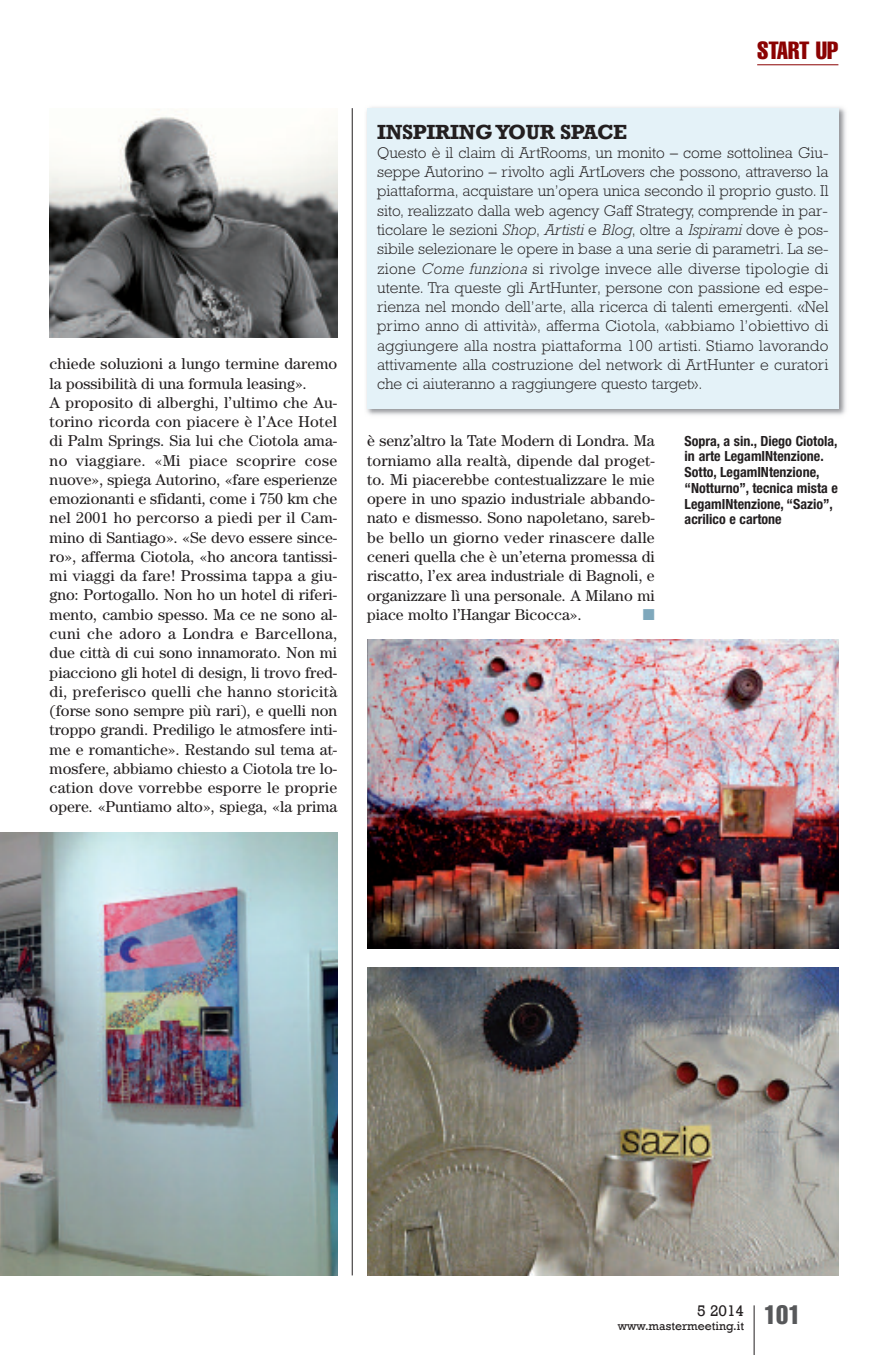
<style>
.page{position:relative;width:893px;height:1355px;background:#fff}
.page>*{position:absolute;margin:0;border:0;box-sizing:border-box;transform-origin:0 0}
.t1{font:extra-condensed 24.5px "Helvetica";color:#8b0202}
.t2{font:700 21px "Rockwell";letter-spacing:-.015em;color:#231f20}
.t3{font:15.75px/19.2px "Century";color:#231f20}
.t4{font:300 15.75px/19.2px "Rockwell";color:#231f20;text-align:justify}
.t5{font:15.75px "Rockwell";color:#231f20}
.t6{font:15.75px "Zapf Dingbats";color:#7fa8bc}
.t7{font:700 condensed 14px/15.8px "Helvetica Neue";color:#231f20}
.t8{font:12.25px "Rockwell";color:#231f20}
.s1{font-style:italic}
</style>
<div class="page">
<hr style="left:754px;top:1305px;width:1px;height:49px;background:#231f20">
<hr style="left:757px;top:64px;width:81px;height:1px;background:#8b0202">
<hr style="left:352px;top:108px;width:1px;height:1167px;background:#231f20">
<img style="left:0;top:832px;width:337px;height:443px">
<img style="left:366px;top:107px;width:480px;height:308px">
<div style="left:367px;top:108px;width:471px;height:300px;background:#e4f2f8"></div>
<img style="left:367px;top:639px;width:471px;height:308px">
<img style="left:367px;top:967px;width:471px;height:308px">
<img style="left:50px;top:109px;width:287px;height:228px">
<p class="t3" style="left:50px;top:356px;width:289px">chiede soluzioni a lungo termine daremo la possibilità di una formula leasing».<br>A proposito di alberghi, l’ultimo che Au&shy;torino ricorda con piacere è l’Ace Hotel di Palm Springs. Sia lui che Ciotola ama&shy;no viaggiare. «Mi piace scoprire cose nuove», spiega Autorino, «fare esperienze emozionanti e sfidanti, come i 750 km che nel 2001 ho percorso a piedi per il Cam&shy;mino di Santiago». «Se devo essere since&shy;ro», afferma Ciotola, «ho ancora tantissi&shy;mi viaggi da fare! Prossima tappa a giu&shy;gno: Portogallo. Non ho un hotel di riferi&shy;mento, cambio spesso. Ma ce ne sono al&shy;cuni che adoro a Londra e Barcellona, due città di cui sono innamorato. Non mi piacciono gli hotel di design, li trovo fred&shy;di, preferisco quelli che hanno storicità (forse sono sempre più rari), e quelli non troppo grandi. Prediligo le atmosfere inti&shy;me e romantiche». Restando sul tema at&shy;mosfere, abbiamo chiesto a Ciotola tre lo&shy;cation dove vorrebbe esporre le proprie opere. «Puntiamo alto», spiega, «la prima</p>
<h1 class="t1" style="left:757px;top:42px;width:83px">START UP</h1>
<h2 class="t2" style="left:377px;top:119px;width:252px">INSPIRINGYOUR SPACE</h2>
<p class="t4" style="left:377px;top:145px;width:453px">Questo è il claim di ArtRooms, un monito – come sottolinea Giu&shy;seppe Autorino – rivolto agli ArtLovers che possono, attraverso la piattaforma, acquistare un’opera unica secondo il proprio gusto. Il sito, realizzato dalla web agency Gaff Strategy, comprende in par&shy;ticolare le sezioni <span class="s1">Shop</span>, <span class="s1">Artisti</span> e <span class="s1">Blog</span>, oltre a <span class="s1">Ispirami</span> dove è pos&shy;sibile selezionare le opere in base a una serie di parametri. La se&shy;zione <span class="s1">Come funziona</span> si rivolge invece alle diverse tipologie di utente. Tra queste gli ArtHunter, persone con passione ed espe&shy;rienza nel mondo dell’arte, alla ricerca di talenti emergenti. «Nel primo anno di attività», afferma Ciotola, «abbiamo l’obiettivo di aggiungere alla nostra piattaforma 100 artisti. Stiamo lavorando attivamente alla costruzione del network di ArtHunter e curatori che ci aiuteranno a raggiungere questo target».</p>
<p class="t3" style="left:367px;top:433px;width:289px;text-align:justify">è senz’altro la Tate Modern di Londra. Ma torniamo alla realtà, dipende dal proget&shy;to. Mi piacerebbe contestualizzare le mie opere in uno spazio industriale abbando&shy;nato e dismesso. Sono napoletano, sareb&shy;be bello un giorno veder rinascere dalle ceneri quella che è un’eterna promessa di riscatto, l’ex area industriale di Bagnoli, e organizzare lì una personale. A Milano mi piace molto l’Hangar Bicocca».</p>
<p class="t6" style="left:643px;top:605px;width:13px">■</p>
<p class="t7" style="left:685px;top:434px;width:155px">Sopra, a sin., Diego Ciotola, in arte LegamINtenzione.<br>Sotto, LegamINtenzione, “Notturno”, tecnica mista e<br>LegamINtenzione, “Sazio”, acrilico e cartone</p>
<p class="t8" style="left:618px;top:1318px;width:184px">www.mastermeeting.it <sup>101</sup></p>
<p class="t5" style="left:697px;top:1300px;width:49px">5 2014</p>
</div>
